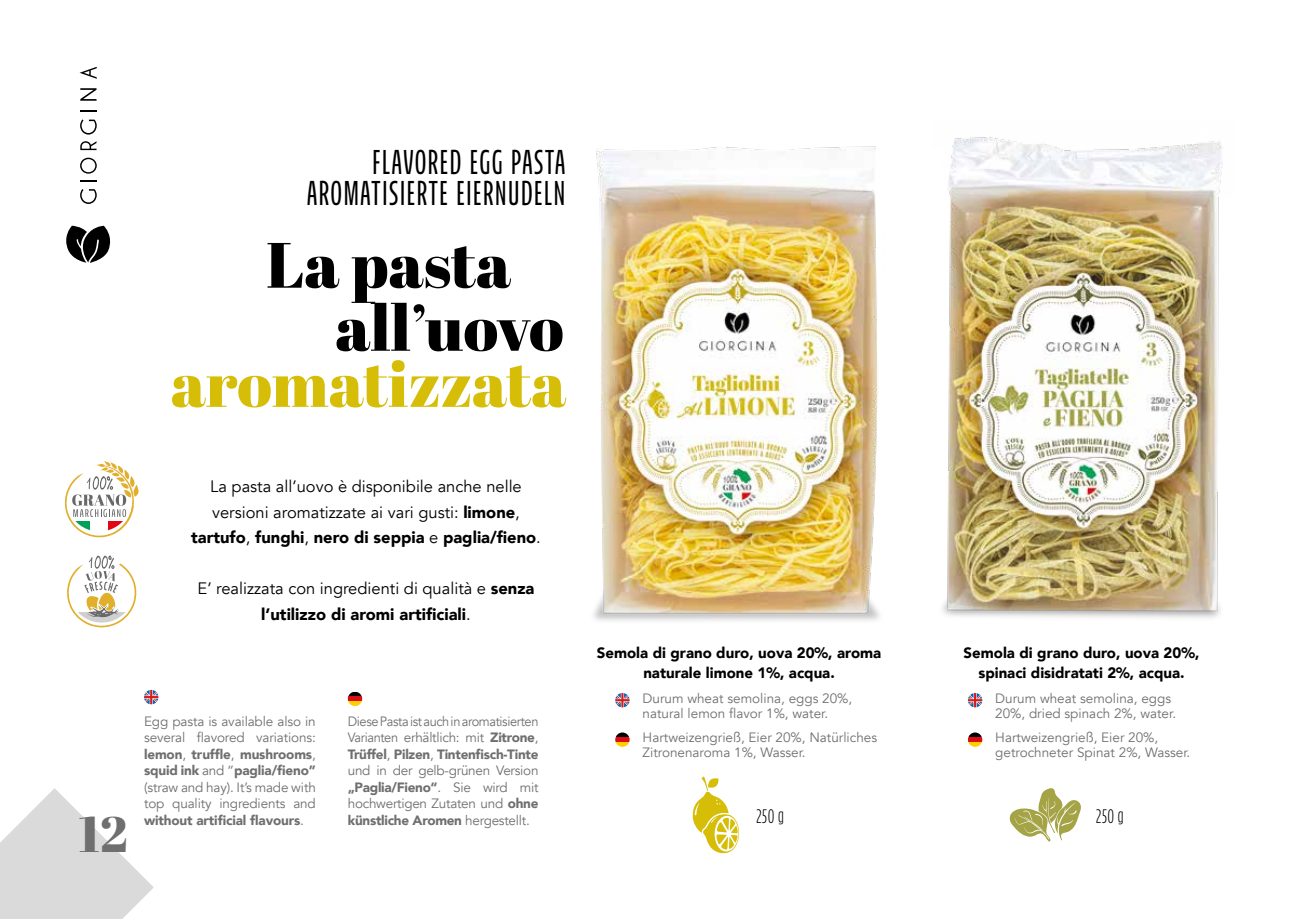
<style>
.page{position:relative;width:1289px;height:919px;background:#fff}
.page>*{position:absolute;margin:0;border:0;box-sizing:border-box;transform-origin:0 0}
.t1{font:63.9px/63px "Abril Fatface";color:#000}
.t2{font:63.9px "Abril Fatface";color:#d6bd07}
.t3{font:49.8px "Abril Fatface";color:#706f6f}
.t4{font:600 34.35px/31.5px "Bufalino";letter-spacing:.05em;color:#000;text-align:right}
.t5{font:19.5px "Bufalino";letter-spacing:.045em;color:#000}
.t6{font:16.5px/25.5px "Avenir";color:#000;text-align:center}
.t7{font:900 15px/19.5px "Avenir";color:#000;text-align:center}
.t8{font:13.5px/16.5px "Avenir";color:#706f6f}
.t9{font:13.5px/16.5px "Avenir";color:#706f6f;text-align:justify;scale:.95 1}
.s1{font-weight:900}
</style>
<div class="page">
<svg style="left:0;top:788px;width:154px;height:130px"></svg>
<img style="left:942px;top:137px;width:281px;height:481px">
<img style="left:593px;top:146px;width:287px;height:475px">
<svg style="left:692px;top:776px;width:47px;height:77px"></svg>
<svg style="left:1009px;top:788px;width:72px;height:53px"></svg>
<svg style="left:144px;top:689px;width:14px;height:15px"></svg>
<svg style="left:615px;top:693px;width:14px;height:14px"></svg>
<svg style="left:967px;top:693px;width:15px;height:14px"></svg>
<svg style="left:348px;top:692px;width:14px;height:4px"></svg>
<div style="left:348px;top:696px;width:14px;height:5px;background:#dc0c15"></div>
<svg style="left:348px;top:701px;width:14px;height:5px"></svg>
<svg style="left:616px;top:732px;width:13px;height:5px"></svg>
<div style="left:615px;top:737px;width:14px;height:5px;background:#dc0c15"></div>
<svg style="left:615px;top:742px;width:14px;height:4px"></svg>
<svg style="left:968px;top:732px;width:14px;height:5px"></svg>
<div style="left:967px;top:737px;width:15px;height:5px;background:#dc0c15"></div>
<svg style="left:968px;top:742px;width:14px;height:4px"></svg>
<svg style="left:66px;top:226px;width:45px;height:37px"></svg>
<svg style="left:80px;top:189px;width:17px;height:15px"></svg>
<svg style="left:80px;top:180px;width:16px;height:2px"></svg>
<svg style="left:80px;top:158px;width:17px;height:16px"></svg>
<svg style="left:80px;top:141px;width:16px;height:9px"></svg>
<svg style="left:80px;top:119px;width:17px;height:15px"></svg>
<svg style="left:80px;top:110px;width:16px;height:1px"></svg>
<svg style="left:80px;top:88px;width:16px;height:13px"></svg>
<svg style="left:80px;top:67px;width:17px;height:12px"></svg>
<svg style="left:64px;top:460px;width:74px;height:77px"></svg>
<svg style="left:67px;top:555px;width:70px;height:72px"></svg>
<h3 class="t4" style="left:307px;top:149px;width:259px">FLAVORED EGG PASTA<br>AROMATISIERTE EIERNUDELN</h3>
<h1 class="t1" style="left:335px;top:232px;width:230px;text-indent:-69px">La pasta all’uovo</h1>
<h1 class="t2" style="left:171px;top:339px;width:397px">aromatizzata</h1>
<p class="t6" style="left:191px;top:474px;width:351px">La pasta all’uovo è disponibile anche nelle versioni aromatizzate ai vari gusti: <span class="s1">limone</span>, <span class="s1">tartufo</span>, <span class="s1">funghi</span>, <span class="s1">nero di seppia</span> e <span class="s1">paglia/fieno</span>.</p>
<p class="t6" style="left:198px;top:576px;width:338px">E’ realizzata con ingredienti di qualità e <span class="s1">senza l’utilizzo di aromi artificiali</span>.</p>
<h2 class="t3" style="left:79px;top:799px;width:50px">12</h2>
<p class="t8" style="left:144px;top:713px;width:173px;text-align:justify">Egg pasta is available also in several flavored variations: <span class="s1">lemon</span>, <span class="s1">truffle</span>, <span class="s1">mushrooms</span>, <span class="s1">squid ink</span> and “<span class="s1">paglia/fieno” </span>(straw and hay). It’s made with top quality ingredients and <span class="s1">without artificial flavours</span>.</p>
<p class="t9" style="left:348px;top:713px;width:202px">Diese Pasta ist auch in aromatisierten Varianten erhältlich: mit <span class="s1">Zitrone</span>, <span class="s1">Trüffel</span>, <span class="s1">Pilzen</span>, <span class="s1">Tintenfisch-Tinte </span>und in der gelb-grünen Version <span class="s1">„Paglia/Fieno“</span>. Sie wird mit hochwertigen Zutaten und <span class="s1">ohne künstliche Aromen</span> hergestellt.</p>
<p class="t7" style="left:597px;top:642px;width:286px">Semola di grano duro, uova 20%, aroma naturale limone 1%, acqua.</p>
<p class="t8" style="left:642px;top:691px;width:211px;line-height:15px">Durum wheat semolina, eggs 20%, natural lemon flavor 1%, water.</p>
<p class="t8" style="left:642px;top:730px;width:236px;line-height:15px">Hartweizengrieß, Eier 20%, Natürliches<br>Zitronenaroma 1%, Wasser.</p>
<h3 class="t5" style="left:756px;top:807px;width:29px">250 g</h3>
<p class="t7" style="left:963px;top:642px;width:237px">Semola di grano duro, uova 20%, spinaci disidratati 2%, acqua.</p>
<p class="t8" style="left:995px;top:691px;width:182px;line-height:15px">Durum wheat semolina, eggs<br>20%, dried spinach 2%, water.</p>
<p class="t8" style="left:995px;top:730px;width:196px;line-height:15px">Hartweizengrieß, Eier 20%, getrochneter Spinat 2%, Wasser.</p>
<h3 class="t5" style="left:1096px;top:807px;width:29px">250 g</h3>
</div>
